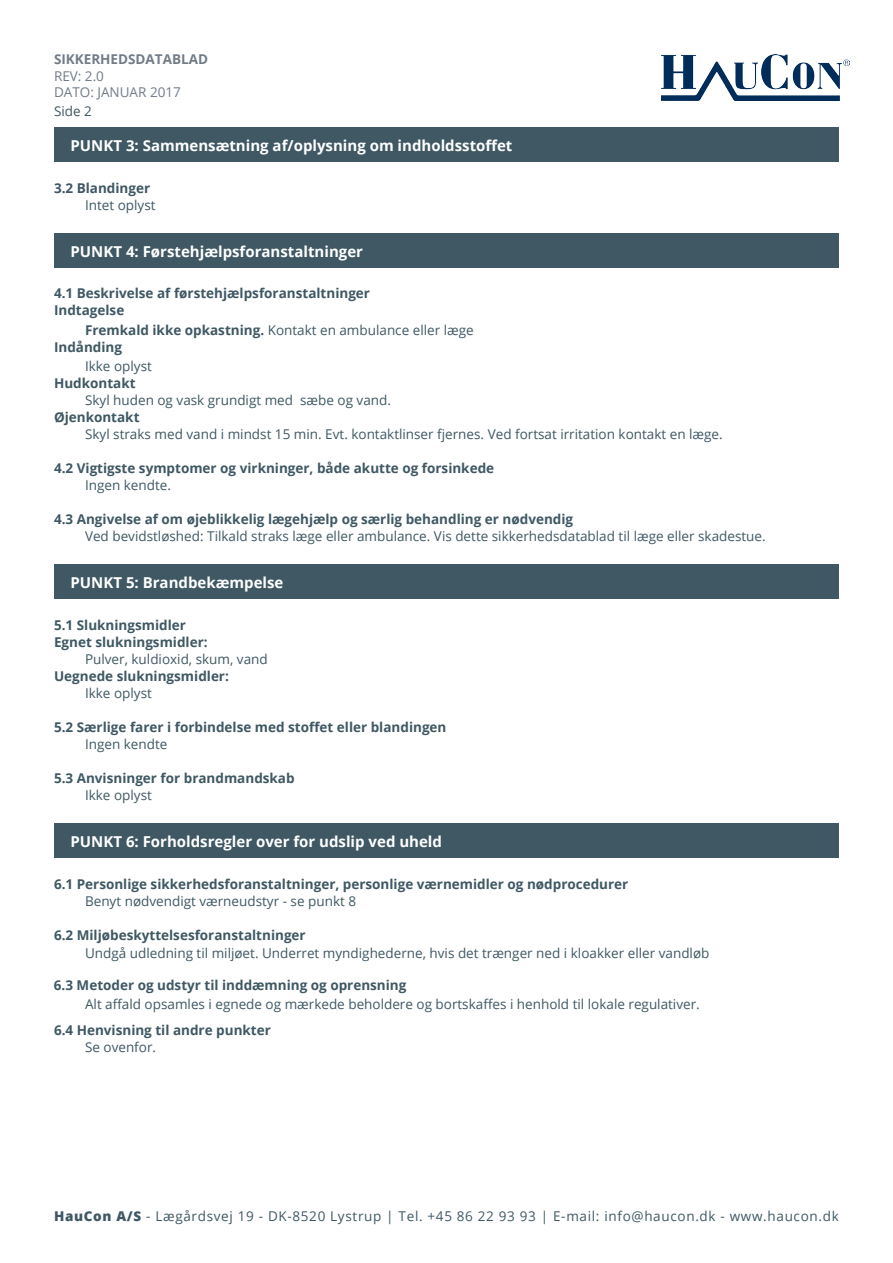
<style>
.page{position:relative;width:893px;height:1263px;background:#fff}
.page>*{position:absolute;margin:0;border:0;box-sizing:border-box;transform-origin:0 0}
.Skjema_Subheading_Ve{font:700 15px "Open Sans";color:#fff}
.Brødtekst{font:13.5px "Open Sans";color:#3f5863}
.Brødtekst-2{font:700 13.5px "Open Sans";color:#3f5863}
.Brødtekst-3{font:13.5px "Open Sans";letter-spacing:.05em;color:#3f5863}
.t1{font:13.5px/16.2px "Open Sans";color:#717c88}
.t2{font:700 13.5px "Open Sans";color:#717c88}
.s1{font-weight:700}
.s2{font-weight:800}
</style>
<div class="page">
<img style="left:661px;top:54px;width:188px;height:47px">
<div style="left:54px;top:824px;width:785px;height:34px;background:#3f5863"></div>
<div style="left:54px;top:128px;width:785px;height:34px;background:#3f5863"></div>
<div style="left:54px;top:234px;width:785px;height:34px;background:#3f5863"></div>
<div style="left:54px;top:564px;width:785px;height:34px;background:#3f5863"></div>
<p class="t2" style="left:54px;top:50px;width:156px">SIKKERHEDSDATABLAD</p>
<p class="t1" style="left:54px;top:67px;width:128px">REV: 2.0<br>DATO: JANUAR 2017</p>
<p class="Brødtekst" style="left:54px;top:102px;width:39px">Side 2</p>
<p class="Skjema_Subheading_Ve" style="left:71px;top:135px;width:443px">PUNKT 3: Sammensætning af/oplysning om indholdsstoffet</p>
<p class="Brødtekst-2" style="left:54px;top:179px;width:98px">3.2 Blandinger</p>
<p class="Brødtekst" style="left:85px;top:196px;width:72px">Intet oplyst</p>
<p class="Skjema_Subheading_Ve" style="left:71px;top:241px;width:294px">PUNKT 4: Førstehjælpsforanstaltninger</p>
<p class="Brødtekst-2" style="left:54px;top:284px;width:318px">4.1 Beskrivelse af førstehjælpsforanstaltninger</p>
<p class="Brødtekst-2" style="left:54px;top:300px;width:72px">Indtagelse</p>
<p class="Brødtekst" style="left:85px;top:320px;width:390px"><span class="s1">Fremkald ikke opkastning.</span> Kontakt en ambulance eller læge</p>
<p class="Brødtekst" style="left:85px;top:357px;width:68px">Ikke oplyst</p>
<p class="Brødtekst" style="left:85px;top:391px;width:307px">Skyl huden og vask grundigt med sæbe og vand.</p>
<p class="Brødtekst" style="left:85px;top:425px;width:639px">Skyl straks med vand i mindst 15 min. Evt. kontaktlinser fjernes. Ved fortsat irritation kontakt en læge.</p>
<p class="Brødtekst" style="left:85px;top:476px;width:87px">Ingen kendte.</p>
<p class="Brødtekst" style="left:85px;top:527px;width:682px">Ved bevidstløshed: Tilkald straks læge eller ambulance. Vis dette sikkerhedsdatablad til læge eller skadestue.</p>
<p class="Brødtekst-2" style="left:54px;top:337px;width:70px">Indånding</p>
<p class="Brødtekst-2" style="left:54px;top:374px;width:83px">Hudkontakt</p>
<p class="Brødtekst-2" style="left:54px;top:408px;width:87px">Øjenkontakt</p>
<p class="Brødtekst-2" style="left:54px;top:459px;width:442px">4.2 Vigtigste symptomer og virkninger, både akutte og forsinkede</p>
<p class="Brødtekst-2" style="left:54px;top:510px;width:521px">4.3 Angivelse af om øjeblikkelig lægehjælp og særlig behandling er nødvendig</p>
<p class="Skjema_Subheading_Ve" style="left:71px;top:572px;width:214px">PUNKT 5: Brandbekæmpelse</p>
<p class="Brødtekst-2" style="left:54px;top:616px;width:133px">5.1 Slukningsmidler</p>
<p class="Brødtekst-2" style="left:54px;top:667px;width:176px">Uegnede slukningsmidler:</p>
<p class="Brødtekst-2" style="left:54px;top:718px;width:394px">5.2 Særlige farer i forbindelse med stoffet eller blandingen</p>
<p class="Brødtekst-2" style="left:54px;top:769px;width:242px">5.3 Anvisninger for brandmandskab</p>
<p class="Brødtekst-2" style="left:54px;top:633px;width:155px">Egnet slukningsmidler:</p>
<p class="Brødtekst" style="left:85px;top:684px;width:68px">Ikke oplyst</p>
<p class="Brødtekst" style="left:85px;top:735px;width:84px">Ingen kendte</p>
<p class="Brødtekst" style="left:85px;top:786px;width:68px">Ikke oplyst</p>
<p class="Brødtekst" style="left:85px;top:650px;width:184px">Pulver, kuldioxid, skum, vand</p>
<p class="Skjema_Subheading_Ve" style="left:71px;top:831px;width:373px">PUNKT 6: Forholdsregler over for udslip ved uheld</p>
<p class="Brødtekst-2" style="left:54px;top:875px;width:576px">6.1 Personlige sikkerhedsforanstaltninger, personlige værnemidler og nødprocedurer</p>
<p class="Brødtekst-2" style="left:54px;top:926px;width:253px">6.2 Miljøbeskyttelsesforanstaltninger</p>
<p class="Brødtekst-2" style="left:54px;top:975px;width:354px">6.3 Metoder og udstyr til inddæmning og oprensning</p>
<p class="Brødtekst-2" style="left:54px;top:1021px;width:218px">6.4 Henvisning til andre punkter</p>
<p class="Brødtekst" style="left:85px;top:892px;width:273px">Benyt nødvendigt værneudstyr - se punkt 8</p>
<p class="Brødtekst" style="left:85px;top:943px;width:626px">Undgå udledning til miljøet. Underret myndighederne, hvis det trænger ned i kloakker eller vandløb</p>
<p class="Brødtekst" style="left:85px;top:994px;width:616px">Alt affald opsamles i egnede og mærkede beholdere og bortskaffes i henhold til lokale regulativer.</p>
<p class="Brødtekst" style="left:85px;top:1038px;width:73px">Se ovenfor.</p>
<p class="Brødtekst-3" style="left:54px;top:1207px;width:786px"><span class="s2">HauCon A/S</span> - Lægårdsvej 19 - DK-8520 Lystrup | Tel. +45 86 22 93 93 | E-mail: info@haucon.dk - www.haucon.dk</p>
</div>
